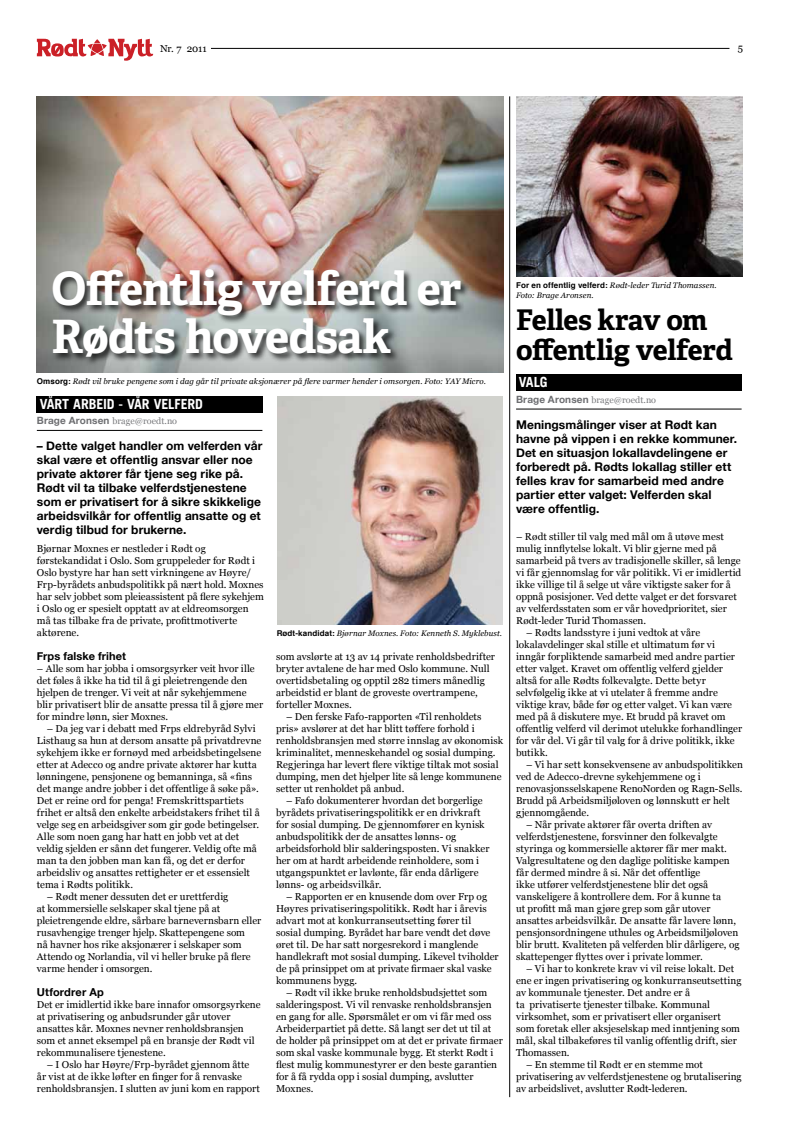
<style>
.page{position:relative;width:794px;height:1134px;background:#fff}
.page>*{position:absolute;margin:0;border:0;box-sizing:border-box;transform-origin:0 0}
.t1{font:700 46px/48px "Adelle Basic";letter-spacing:-.02em;color:#fff}
.t2{font:700 28.5px/30px "Adelle Basic";letter-spacing:-.015em;color:#000}
.t3{font:700 14px "Trade Gothic LT";letter-spacing:-.005em;color:#fff}
.t4{font:700 12px/14px "Helvetica Neue";letter-spacing:.005em;color:#000}
.t5{font:700 11px "Helvetica Neue";letter-spacing:.01em;color:#000}
.t6{font:10px/12px "Georgia";color:#000}
.t7{font:9px "Georgia";letter-spacing:.01em;color:#77787b}
.t8{font:italic 8px/10px "Georgia";letter-spacing:.01em;color:#000}
.s1{font-family:"Helvetica Neue";font-weight:700;font-size:10px;color:#6d6e71}
.s2{font-family:"Helvetica";font-weight:700;font-style:normal}
</style>
<div class="page">
<hr style="left:211px;top:48px;width:518px;height:1px;background:#000">
<svg style="left:37px;top:39px;width:116px;height:22px"></svg>
<img style="left:37px;top:96px;width:466px;height:276px">
<div style="left:52px;top:268px;width:418px;height:98px;background:#000;opacity:.75"></div>
<div style="left:37px;top:396px;width:226px;height:16px;background:#000"></div>
<hr style="left:37px;top:430px;width:225px;height:1px;background:#000">
<hr style="left:509px;top:96px;width:1px;height:1001px;background:#000">
<img style="left:516px;top:96px;width:226px;height:180px">
<div style="left:516px;top:374px;width:226px;height:16px;background:#000"></div>
<hr style="left:516px;top:409px;width:225px;height:1px;background:#000">
<img style="left:277px;top:396px;width:225px;height:228px">
<p class="t6" style="left:160px;top:42px;width:48px">Nr. 7 2011</p>
<p class="t6" style="left:737px;top:42px;width:7px">5</p>
<h1 class="t1" style="left:51px;top:265px;width:411px">Offentlig velferd er<br>Rødts hovedsak</h1>
<h3 class="t3" style="left:40px;top:396px;width:165px">VÅRT ARBEID - VÅR VELFERD</h3>
<p class="t7" style="left:37px;top:416px;width:142px"><span class="s1">Brage Aronsen</span> brage@roedt.no</p>
<p class="t4" style="left:37px;top:439px;width:227px">– Dette valget handler om velferden vår skal være et offentlig ansvar eller noe private aktører får tjene seg rike på.<br>Rødt vil ta tilbake velferdstjenestene som er privatisert for å sikre skikkelige arbeidsvilkår for offentlig ansatte og et verdig tilbud for brukerne.</p>
<p class="t6" style="left:37px;top:543px;width:228px">Bjørnar Moxnes er nestleder i Rødt og førstekandidat i Oslo. Som gruppeleder for Rødt i Oslo bystyre har han sett virkningene av Høyre/ Frp-byrådets anbudspolitikk på nært hold. Moxnes har selv jobbet som pleieassistent på flere sykehjem i Oslo og er spesielt opptatt av at eldreomsorgen må tas tilbake fra de private, profittmotiverte aktørene.</p>
<p class="t5" style="left:37px;top:649px;width:91px">Frps falske frihet</p>
<p class="t6" style="left:37px;top:663px;width:228px">– Alle som har jobba i omsorgsyrker veit hvor ille det føles å ikke ha tid til å gi pleietrengende den hjelpen de trenger. Vi veit at når sykehjemmene blir privatisert blir de ansatte pressa til å gjøre mer for mindre lønn, sier Moxnes.</p>
<p class="t6" style="left:37px;top:723px;width:226px;text-indent:10px">– Da jeg var i debatt med Frps eldrebyråd Sylvi Listhaug sa hun at dersom ansatte på privatdrevne sykehjem ikke er fornøyd med arbeidsbetingelsene etter at Adecco og andre private aktører har kutta lønningene, pensjonene og bemanninga, så «fins det mange andre jobber i det offentlige å søke på».<br>Det er reine ord for penga! Fremskrittspartiets frihet er altså den enkelte arbeidstakers frihet til å velge seg en arbeidsgiver som gir gode betingelser.<br>Alle som noen gang har hatt en jobb vet at det veldig sjelden er sånn det fungerer. Veldig ofte må man ta den jobben man kan få, og det er derfor arbeidsliv og ansattes rettigheter er et essensielt tema i Rødts politikk.</p>
<p class="t6" style="left:37px;top:891px;width:226px;text-indent:10px">– Rødt mener dessuten det er urettferdig<br>at kommersielle selskaper skal tjene på at pleietrengende eldre, sårbare barnevernsbarn eller rusavhengige trenger hjelp. Skattepengene som<br>nå havner hos rike aksjonærer i selskaper som Attendo og Norlandia, vil vi heller bruke på flere varme hender i omsorgen.</p>
<p class="t5" style="left:37px;top:985px;width:68px">Utfordrer Ap</p>
<p class="t6" style="left:37px;top:999px;width:225px">Det er imidlertid ikke bare innafor omsorgsyrkene at privatisering og anbudsrunder går utover ansattes kår. Moxnes nevner renholdsbransjen som et annet eksempel på en bransje der Rødt vil rekommunalisere tjenestene.</p>
<p class="t6" style="left:37px;top:1059px;width:225px;text-indent:10px">– I Oslo har Høyre/Frp-byrådet gjennom åtte år vist at de ikke løfter en finger for å renvaske renholdsbransjen. I slutten av juni kom en rapport</p>
<p class="t8" style="left:37px;top:376px;width:450px"><span class="s2">Omsorg:</span> Rødt vil bruke pengene som i dag går til private aksjonærer på flere varmer hender i omsorgen. Foto: YAY Micro.</p>
<p class="t8" style="left:277px;top:628px;width:227px"><span class="s2">Rødt-kandidat:</span> Bjørnar Moxnes. Foto: Kenneth S. Myklebust.</p>
<p class="t6" style="left:276px;top:651px;width:220px">som avslørte at 13 av 14 private renholdsbedrifter bryter avtalene de har med Oslo kommune. Null overtidsbetaling og opptil 282 timers månedlig arbeidstid er blant de groveste overtrampene, forteller Moxnes.</p>
<p class="t6" style="left:276px;top:711px;width:228px;text-indent:10px">– Den ferske Fafo-rapporten «Til renholdets pris» avslører at det har blitt tøffere forhold i renholdsbransjen med større innslag av økonomisk kriminalitet, menneskehandel og sosial dumping.<br>Regjeringa har levert flere viktige tiltak mot sosial dumping, men det hjelper lite så lenge kommunene setter ut renholdet på anbud.</p>
<p class="t6" style="left:276px;top:795px;width:215px;text-indent:10px">– Fafo dokumenterer hvordan det borgerlige byrådets privatiseringspolitikk er en drivkraft for sosial dumping. De gjennomfører en kynisk anbudspolitikk der de ansattes lønns- og arbeidsforhold blir salderingsposten. Vi snakker her om at hardt arbeidende reinholdere, som i utgangspunktet er lavlønte, får enda dårligere lønns- og arbeidsvilkår.</p>
<p class="t6" style="left:276px;top:891px;width:224px;text-indent:10px">– Rapporten er en knusende dom over Frp og Høyres privatiseringspolitikk. Rødt har i årevis advart mot at konkurranseutsetting fører til sosial dumping. Byrådet har bare vendt det døve øret til. De har satt norgesrekord i manglende handlekraft mot sosial dumping. Likevel tviholder de på prinsippet om at private firmaer skal vaske kommunens bygg.</p>
<p class="t6" style="left:276px;top:987px;width:228px;text-indent:10px">– Rødt vil ikke bruke renholdsbudsjettet som salderingspost. Vi vil renvaske renholdsbransjen en gang for alle. Spørsmålet er om vi får med oss Arbeiderpartiet på dette. Så langt ser det ut til at de holder på prinsippet om at det er private firmaer som skal vaske kommunale bygg. Et sterkt Rødt i flest mulig kommunestyrer er den beste garantien for å få rydda opp i sosial dumping, avslutter Moxnes.</p>
<p class="t8" style="left:516px;top:280px;width:202px"><span class="s2">For en offentlig velferd:</span> Rødt-leder Turid Thomassen.<br>Foto: Brage Aronsen.</p>
<h2 class="t2" style="left:516px;top:305px;width:218px">Felles krav om offentlig velferd</h2>
<h3 class="t3" style="left:519px;top:373px;width:29px">VALG</h3>
<p class="t7" style="left:516px;top:394px;width:142px"><span class="s1">Brage Aronsen</span> brage@roedt.no</p>
<p class="t4" style="left:516px;top:417px;width:223px">Meningsmålinger viser at Rødt kan havne på vippen i en rekke kommuner.<br>Det en situasjon lokallavdelingene er forberedt på. Rødts lokallag stiller ett felles krav for samarbeid med andre partier etter valget: Velferden skal være offentlig.</p>
<p class="t6" style="left:516px;top:531px;width:227px">– Rødt stiller til valg med mål om å utøve mest mulig innflytelse lokalt. Vi blir gjerne med på samarbeid på tvers av tradisjonelle skiller, så lenge vi får gjennomslag for vår politikk. Vi er imidlertid ikke villige til å selge ut våre viktigste saker for å oppnå posisjoner. Ved dette valget er det forsvaret av velferdsstaten som er vår hovedprioritet, sier Rødt-leder Turid Thomassen.</p>
<p class="t6" style="left:516px;top:627px;width:227px;text-indent:10px">– Rødts landsstyre i juni vedtok at våre lokalavdelinger skal stille et ultimatum før vi inngår forpliktende samarbeid med andre partier etter valget. Kravet om offentlig velferd gjelder altså for alle Rødts folkevalgte. Dette betyr selvfølgelig ikke at vi utelater å fremme andre viktige krav, både før og etter valget. Vi kan være med på å diskutere mye. Et brudd på kravet om offentlig velferd vil derimot utelukke forhandlinger for vår del. Vi går til valg for å drive politikk, ikke butikk.</p>
<p class="t6" style="left:516px;top:759px;width:228px;text-indent:10px">– Vi har sett konsekvensene av anbudspolitikken ved de Adecco-drevne sykehjemmene og i renovasjonsselskapene RenoNorden og Ragn-Sells.<br>Brudd på Arbeidsmiljøloven og lønnskutt er helt gjennomgående.</p>
<p class="t6" style="left:516px;top:819px;width:225px;text-indent:10px">– Når private aktører får overta driften av velferdstjenestene, forsvinner den folkevalgte styringa og kommersielle aktører får mer makt.<br>Valgresultatene og den daglige politiske kampen får dermed mindre å si. Når det offentlige<br>ikke utfører velferdstjenestene blir det også vanskeligere å kontrollere dem. For å kunne ta<br>ut profitt må man gjøre grep som går utover ansattes arbeidsvilkår. De ansatte får lavere lønn, pensjonsordningene uthules og Arbeidsmiljøloven blir brutt. Kvaliteten på velferden blir dårligere, og skattepenger flyttes over i private lommer.</p>
<p class="t6" style="left:516px;top:963px;width:227px;text-indent:10px">– Vi har to konkrete krav vi vil reise lokalt. Det ene er ingen privatisering og konkurranseutsetting av kommunale tjenester. Det andre er å<br>ta privatiserte tjenester tilbake. Kommunal virksomhet, som er privatisert eller organisert som foretak eller aksjeselskap med inntjening som mål, skal tilbakeføres til vanlig offentlig drift, sier Thomassen.</p>
<p class="t6" style="left:516px;top:1059px;width:227px;text-indent:10px">– En stemme til Rødt er en stemme mot privatisering av velferdstjenestene og brutalisering av arbeidslivet, avslutter Rødt-lederen.</p>
</div>
